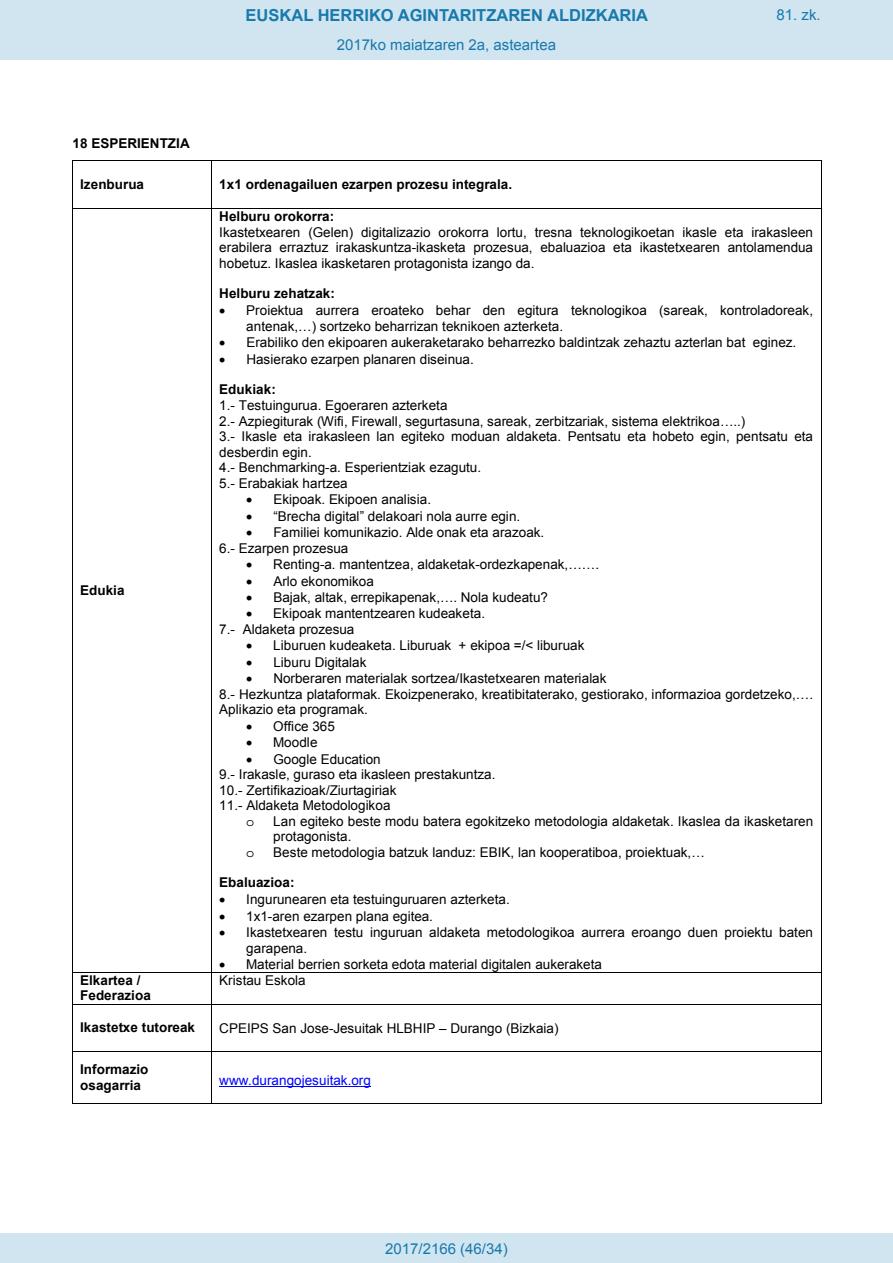
<style>
.page{position:relative;width:893px;height:1263px;background:#fff}
.page>*{position:absolute;margin:0;border:0;box-sizing:border-box;transform-origin:0 0}
.t1{font:700 16.5px "Arial";color:#1879ad}
.Paginacion_Centro{font:15px "Arial";color:#1879ad}
.t2{font:13.5px/15.6px "Arial";letter-spacing:.005em;color:#000}
.t3{font:700 13.5px/15.5px "Arial";letter-spacing:.005em;color:#000}
.t4{font:13.5px "Arial";letter-spacing:.005em;color:#00f}
.t5{font:13.5px "Courier Std";color:#000}
.s1{font-weight:700}
</style>
<div class="page">
<hr style="left:72px;top:161px;width:139px;height:1px;background:#000">
<hr style="left:212px;top:161px;width:609px;height:1px;background:#000">
<hr style="left:72px;top:161px;width:1px;height:47px;background:#000">
<hr style="left:211px;top:161px;width:1px;height:47px;background:#000">
<hr style="left:821px;top:161px;width:1px;height:47px;background:#000">
<hr style="left:72px;top:208px;width:139px;height:1px;background:#000">
<hr style="left:212px;top:208px;width:609px;height:1px;background:#000">
<hr style="left:72px;top:209px;width:1px;height:763px;background:#000">
<hr style="left:211px;top:209px;width:1px;height:763px;background:#000">
<hr style="left:821px;top:209px;width:1px;height:763px;background:#000">
<hr style="left:72px;top:972px;width:139px;height:1px;background:#000">
<hr style="left:212px;top:972px;width:609px;height:1px;background:#000">
<hr style="left:72px;top:973px;width:1px;height:31px;background:#000">
<hr style="left:211px;top:973px;width:1px;height:31px;background:#000">
<hr style="left:821px;top:973px;width:1px;height:31px;background:#000">
<hr style="left:72px;top:1004px;width:139px;height:1px;background:#000">
<hr style="left:212px;top:1004px;width:609px;height:1px;background:#000">
<hr style="left:72px;top:1004px;width:1px;height:47px;background:#000">
<hr style="left:211px;top:1004px;width:1px;height:47px;background:#000">
<hr style="left:821px;top:1004px;width:1px;height:47px;background:#000">
<hr style="left:219px;top:1086px;width:152px;height:1px;background:#00f">
<hr style="left:72px;top:1051px;width:139px;height:1px;background:#000">
<hr style="left:212px;top:1051px;width:609px;height:1px;background:#000">
<hr style="left:72px;top:1052px;width:1px;height:51px;background:#000">
<hr style="left:72px;top:1103px;width:139px;height:1px;background:#000">
<hr style="left:211px;top:1052px;width:1px;height:51px;background:#000">
<hr style="left:212px;top:1103px;width:609px;height:1px;background:#000">
<hr style="left:821px;top:1052px;width:1px;height:51px;background:#000">
<div style="left:0;top:0;width:893px;height:60px;background:#d0e5f0"></div>
<div style="left:0;top:1233px;width:893px;height:30px;background:#d0e5f0"></div>
<p class="t1" style="left:246px;top:4px;width:404px">EUSKAL HERRIKO AGINTARITZAREN ALDIZKARIA</p>
<p class="Paginacion_Centro" style="left:776px;top:5px;width:46px">81. zk.</p>
<p class="Paginacion_Centro" style="left:337px;top:35px;width:221px">2017ko maiatzaren 2a, asteartea</p>
<p class="t3" style="left:73px;top:136px;width:119px">18 ESPERIENTZIA</p>
<p class="t3" style="left:80px;top:177px;width:65px">Izenburua</p>
<p class="t3" style="left:219px;top:177px;width:294px">1x1 ordenagailuen ezarpen prozesu integrala.</p>
<p class="t3" style="left:80px;top:583px;width:46px">Edukia</p>
<p class="t2" style="left:219px;top:208px;width:595px"><span class="s1">Helburu orokorra:<br></span>Ikastetxearen (Gelen) digitalizazio orokorra lortu, tresna teknologikoetan ikasle eta irakasleen erabilera erraztuz irakaskuntza-ikasketa prozesua, ebaluazioa eta ikastetxearen antolamendua hobetuz. Ikaslea ikasketaren protagonista izango da.</p>
<p class="t3" style="left:219px;top:286px;width:117px">Helburu zehatzak:</p>
<p class="t2" style="left:246px;top:303px;width:568px;text-indent:-27px">• Proiektua aurrera eroateko behar den egitura teknologikoa (sareak, kontroladoreak, antenak,…) sortzeko beharrizan teknikoen azterketa.</p>
<p class="t2" style="left:219px;top:335px;width:578px">• Erabiliko den ekipoaren aukeraketarako beharrezko baldintzak zehaztu azterlan bat eginez.</p>
<p class="t2" style="left:219px;top:351px;width:256px">• Hasierako ezarpen planaren diseinua.</p>
<p class="t2" style="left:219px;top:382px;width:595px"><span class="s1">Edukiak:<br></span>1.- Testuingurua. Egoeraren azterketa<br>2.- Azpiegiturak (Wifi, Firewall, segurtasuna, sareak, zerbitzariak, sistema elektrikoa…..)<br>3.- Ikasle eta irakasleen lan egiteko moduan aldaketa. Pentsatu eta hobeto egin, pentsatu eta desberdin egin.<br>4.- Benchmarking-a. Esperientziak ezagutu.<br>5.- Erabakiak hartzea</p>
<p class="t2" style="left:246px;top:492px;width:186px">• Ekipoak. Ekipoen analisia.</p>
<p class="t2" style="left:246px;top:508px;width:275px">• “Brecha digital” delakoari nola aurre egin.</p>
<p class="t2" style="left:219px;top:525px;width:326px;text-indent:27px">• Familiei komunikazio. Alde onak eta arazoak.<br>6.- Ezarpen prozesua</p>
<p class="t2" style="left:246px;top:557px;width:354px">• Renting-a. mantentzea, aldaketak-ordezkapenak,…….</p>
<p class="t2" style="left:246px;top:573px;width:129px">• Arlo ekonomikoa</p>
<p class="t2" style="left:246px;top:589px;width:303px">• Bajak, altak, errepikapenak,…. Nola kudeatu?</p>
<p class="t2" style="left:219px;top:606px;width:267px;text-indent:27px">• Ekipoak mantentzearen kudeaketa.<br>7.- Aldaketa prozesua</p>
<p class="t2" style="left:246px;top:638px;width:340px">• Liburuen kudeaketa. Liburuak + ekipoa =/&lt; liburuak</p>
<p class="t2" style="left:246px;top:654px;width:122px">• Liburu Digitalak</p>
<p class="t2" style="left:219px;top:671px;width:595px;text-indent:27px">• Norberaren materialak sortzea/Ikastetxearen materialak<br>8.- Hezkuntza plataformak. Ekoizpenerako, kreatibitaterako, gestiorako, informazioa gordetzeko,….<br>Aplikazio eta programak.</p>
<p class="t2" style="left:246px;top:718px;width:90px">• Office 365</p>
<p class="t2" style="left:246px;top:735px;width:73px">• Moodle</p>
<p class="t2" style="left:246px;top:751px;width:136px">• Google Education</p>
<p class="t2" style="left:219px;top:767px;width:278px">9.- Irakasle, guraso eta ikasleen prestakuntza.</p>
<p class="t2" style="left:219px;top:782px;width:179px">10.- Zertifikazioak/Ziurtagiriak</p>
<p class="t2" style="left:219px;top:798px;width:173px">11.- Aldaketa Metodologikoa</p>
<p class="t5" style="left:246px;top:814px;width:10px">o</p>
<p class="t2" style="left:273px;top:813px;width:541px">Lan egiteko beste modu batera egokitzeko metodologia aldaketak. Ikaslea da ikasketaren protagonista.</p>
<p class="t5" style="left:246px;top:845px;width:10px">o</p>
<p class="t2" style="left:273px;top:844px;width:433px">Beste metodologia batzuk landuz: EBIK, lan kooperatiboa, proiektuak,…</p>
<p class="t3" style="left:219px;top:875px;width:77px">Ebaluazioa:</p>
<p class="t2" style="left:219px;top:892px;width:292px">• Ingurunearen eta testuinguruaren azterketa.</p>
<p class="t2" style="left:219px;top:908px;width:215px">• 1x1-aren ezarpen plana egitea.</p>
<p class="t2" style="left:246px;top:925px;width:568px;text-indent:-27px">• Ikastetxearen testu inguruan aldaketa metodologikoa aurrera eroango duen proiektu baten garapena.</p>
<p class="t2" style="left:219px;top:957px;width:384px">• Material berrien sorketa edota material digitalen aukeraketa</p>
<p class="t3" style="left:80px;top:973px;width:72px">Elkartea /<br>Federazioa</p>
<p class="t2" style="left:219px;top:973px;width:88px">Kristau Eskola</p>
<p class="t3" style="left:80px;top:1020px;width:116px">Ikastetxe tutoreak</p>
<p class="t2" style="left:219px;top:1020px;width:341px">CPEIPS San Jose-Jesuitak HLBHIP – Durango (Bizkaia)</p>
<p class="t3" style="left:80px;top:1062px;width:70px">Informazio osagarria</p>
<p class="t4" style="left:219px;top:1071px;width:153px">www.durangojesuitak.org</p>
<p class="Paginacion_Centro" style="left:385px;top:1238px;width:124px">2017/2166 (46/34)</p>
</div>
